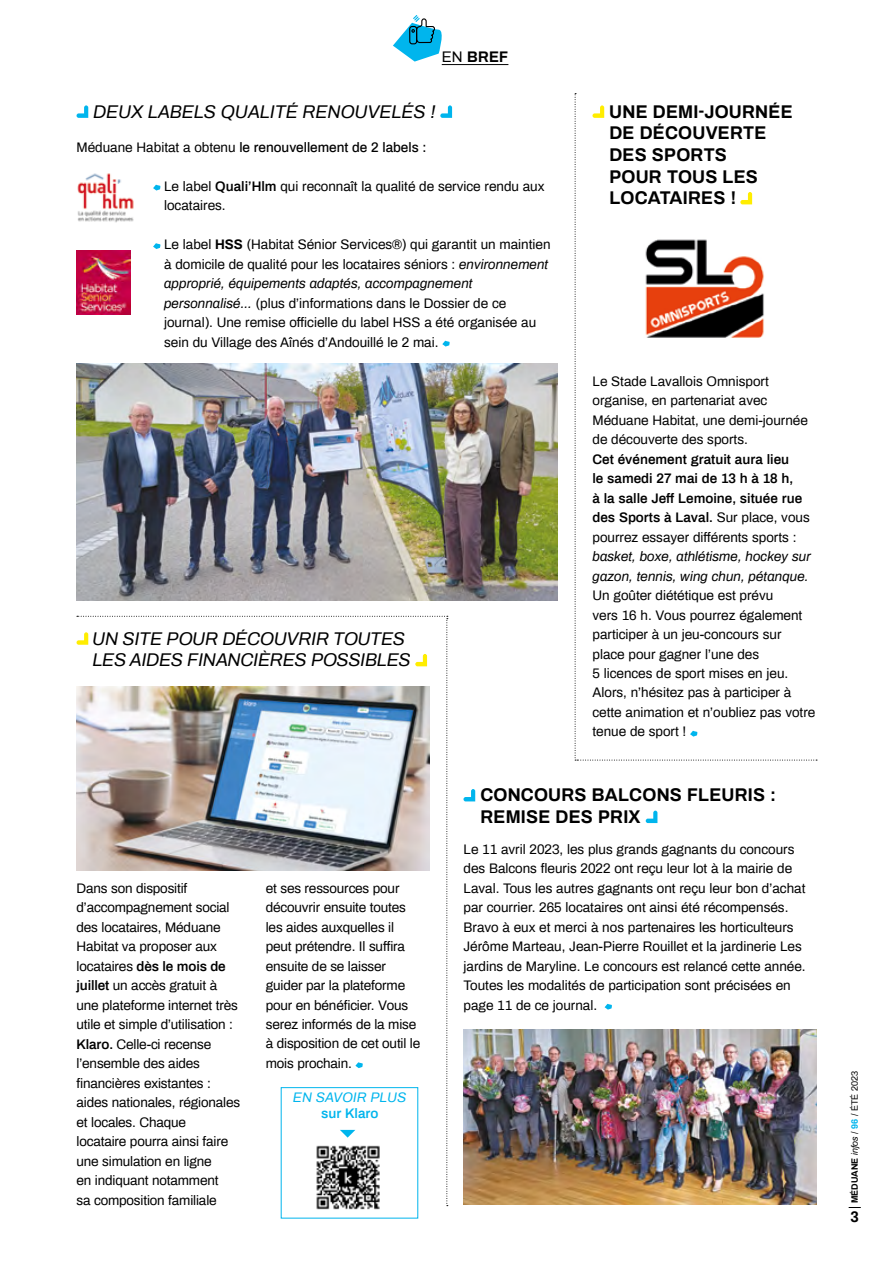
<style>
.page{position:relative;width:893px;height:1263px;background:#fff}
.page>*{position:absolute;margin:0;border:0;box-sizing:border-box;transform-origin:0 0}
.t1{font:700 18px/21.6px "Archivo";letter-spacing:.01em;color:#000}
.t2{font:italic 18px/21.6px "Archivo";letter-spacing:-.01em;color:#000}
.t3{font:700 15px "Archivo";color:#000}
.t4{font:13.5px/19.5px "Archivo";color:#000}
.t5{font:600 13.5px/19.5px "Archivo";color:#000}
.t6{font:italic 13.5px/19.5px "Archivo";color:#000}
.t7{font:500 13.5px "Archivo";color:#000}
.t8{font:italic 13.5px "Archivo";letter-spacing:.01em;color:#00b5ed}
.t9{font:600 13.5px "Archivo";color:#00b5ed}
.t10{font:9px "Archivo";color:#000}
.s1{font-weight:400}
.s2{font-weight:600}
.s3{font-weight:700}
.s4{font-style:italic}
.s5{font-weight:700;color:#00b5ed}
</style>
<div class="page">
<hr style="left:442px;top:64px;width:66px;height:1px;background:#000">
<svg style="left:393px;top:15px;width:49px;height:47px"></svg>
<svg style="left:77px;top:105px;width:11px;height:13px"></svg>
<svg style="left:440px;top:105px;width:12px;height:13px"></svg>
<svg style="left:153px;top:185px;width:8px;height:5px"></svg>
<svg style="left:153px;top:243px;width:8px;height:6px"></svg>
<svg style="left:442px;top:341px;width:8px;height:5px"></svg>
<svg style="left:463px;top:789px;width:12px;height:12px"></svg>
<svg style="left:646px;top:811px;width:11px;height:12px"></svg>
<svg style="left:605px;top:1004px;width:7px;height:5px"></svg>
<svg style="left:575px;top:93px;width:242px;height:668px"></svg>
<img style="left:463px;top:1029px;width:353px;height:176px">
<img style="left:77px;top:364px;width:481px;height:236px">
<img style="left:640px;top:237px;width:129px;height:101px">
<img style="left:77px;top:173px;width:57px;height:50px">
<img style="left:77px;top:250px;width:53px;height:65px">
<img style="left:316px;top:1206px;width:64px;height:3px">
<svg style="left:77px;top:616px;width:371px;height:590px"></svg>
<svg style="left:849px;top:1207px;width:12px;height:1px"></svg>
<p class="t3" style="left:442px;top:45px;width:68px"><span class="s1">EN</span> BREF</p>
<h1 class="t2" style="left:93px;top:100px;width:344px">DEUX LABELS QUALITÉ RENOUVELÉS !</h1>
<p class="t7" style="left:77px;top:137px;width:351px"><span class="s1">Méduane Habitat a obtenu</span> le renouvellement de 2 labels :</p>
<p class="t4" style="left:164px;top:175px;width:382px">Le label <span class="s2">Quali’Hlm</span> qui reconnaît la qualité de service rendu aux locataires.</p>
<p class="t4" style="left:164px;top:234px;width:388px">Le label <span class="s3">HSS</span> (Habitat Sénior Services®) qui garantit un maintien à domicile de qualité pour les locataires séniors : <span class="s4">environnement approprié, équipements adaptés, accompagnement personnalisé...</span> (plus d’informations dans le Dossier de ce journal). Une remise officielle du label HSS a été organisée au sein du Village des Aînés d’Andouillé le 2 mai.</p>
<h1 class="t2" style="left:93px;top:626px;width:320px">UN SITE POUR DÉCOUVRIR TOUTES<br>LES AIDES FINANCIÈRES POSSIBLES</h1>
<h1 class="t1" style="left:609px;top:100px;width:185px">UNE DEMI-JOURNÉE<br>DE DÉCOUVERTE<br>DES SPORTS<br>POUR TOUS LES<br>LOCATAIRES !</h1>
<p class="t4" style="left:592px;top:370px;width:217px">Le Stade Lavallois Omnisport organise, en partenariat avec<br>Méduane Habitat, une demi-journée de découverte des sports.</p>
<p class="t5" style="left:592px;top:448px;width:219px">Cet événement gratuit aura lieu<br>le samedi 27 mai de 13 h à 18 h,<br>à la salle Jeff Lemoine, située rue des Sports à Laval. <span class="s1">Sur place, vous pourrez essayer différents sports :</span></p>
<p class="t6" style="left:592px;top:546px;width:220px">basket, boxe, athlétisme, hockey sur gazon, tennis, wing chun, pétanque.</p>
<p class="t4" style="left:592px;top:585px;width:224px">Un goûter diététique est prévu<br>vers 16 h. Vous pourrez également participer à un jeu-concours sur place pour gagner l’une des<br>5 licences de sport mises en jeu.<br>Alors, n’hésitez pas à participer à cette animation et n’oubliez pas votre tenue de sport !</p>
<p class="t4" style="left:77px;top:877px;width:165px">Dans son dispositif d’accompagnement social des locataires, Méduane<br>Habitat va proposer aux locataires <span class="s2">dès le mois de juillet</span> un accès gratuit à une plateforme internet très utile et simple d’utilisation :<br><span class="s2">Klaro.</span> Celle-ci recense l’ensemble des aides financières existantes : aides nationales, régionales et locales. Chaque<br>locataire pourra ainsi faire une simulation en ligne<br>en indiquant notamment<br>sa composition familiale</p>
<p class="t4" style="left:266px;top:877px;width:156px">et ses ressources pour découvrir ensuite toutes les aides auxquelles il peut prétendre. Il suffira ensuite de se laisser guider par la plateforme pour en bénéficier. Vous serez informés de la mise à disposition de cet outil le mois prochain.</p>
<p class="t8" style="left:293px;top:1087px;width:115px">EN SAVOIR PLUS</p>
<p class="t9" style="left:321px;top:1104px;width:59px">sur Klaro</p>
<h1 class="t1" style="left:480px;top:784px;width:297px">CONCOURS BALCONS FLEURIS :<br>REMISE DES PRIX</h1>
<p class="t4" style="left:463px;top:838px;width:344px">Le 11 avril 2023, les plus grands gagnants du concours des Balcons fleuris 2022 ont reçu leur lot à la mairie de Laval. Tous les autres gagnants ont reçu leur bon d’achat par courrier. 265 locataires ont ainsi été récompensés.<br>Bravo à eux et merci à nos partenaires les horticulteurs Jérôme Marteau, Jean-Pierre Rouillet et la jardinerie Les jardins de Maryline. Le concours est relancé cette année.<br>Toutes les modalités de participation sont précisées en page 11 de ce journal.</p>
<p class="t10" style="left:848px;top:1203px;width:134px;rotate:-90deg"><span class="s3">MÉDUANE</span> <span class="s4">infos</span> / <span class="s5">96</span> / ÉTÉ 2023</p>
<p class="t3" style="left:850px;top:1206px;width:10px">3</p>
</div>
